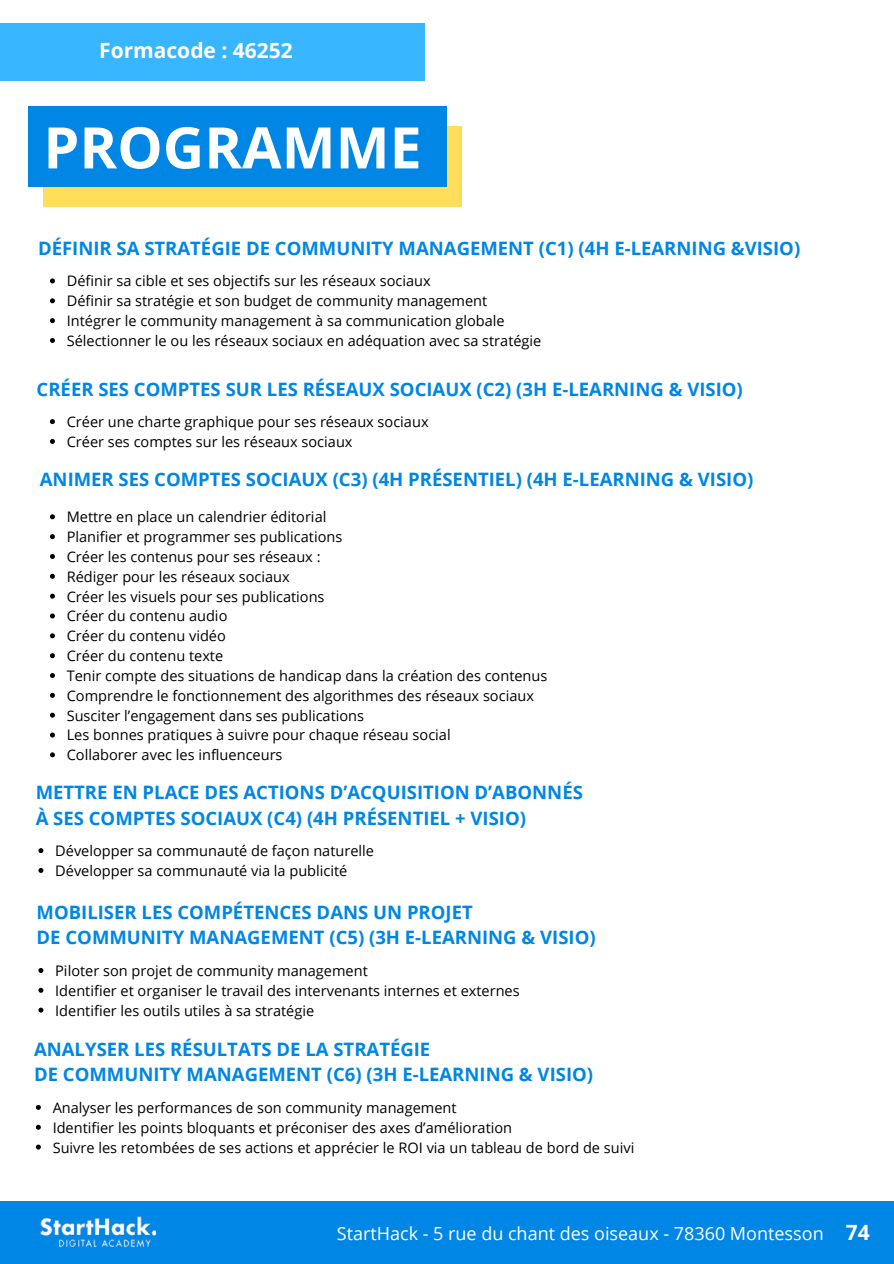
<style>
.page{position:relative;width:894px;height:1264px;background:#fff}
.page>*{position:absolute;margin:0;border:0;box-sizing:border-box;transform-origin:0 0}
.t1{font:700 57.3px "Open Sans";color:#fff}
.t2{font:700 21px "Open Sans";color:#fff}
.t3{font:700 18.45px/25.8px "Open Sans";color:#0086e5}
.t4{font:18px "Open Sans";color:#fff}
.t5{font:14.55px "Open Sans";color:#000}
</style>
<div class="page">
<div style="left:0;top:1201px;width:893px;height:62px;background:#0086e5"></div>
<img style="left:40px;top:1216px;width:115px;height:32px">
<div style="left:0;top:23px;width:425px;height:57px;background:#38b6ff"></div>
<div style="left:43px;top:126px;width:419px;height:81px;background:#ffde59"></div>
<div style="left:28px;top:106px;width:418px;height:81px;background:#0086e5"></div>
<svg style="left:50px;top:278px;width:5px;height:5px"></svg>
<svg style="left:50px;top:298px;width:5px;height:5px"></svg>
<svg style="left:50px;top:318px;width:5px;height:5px"></svg>
<svg style="left:50px;top:338px;width:5px;height:5px"></svg>
<svg style="left:50px;top:419px;width:5px;height:5px"></svg>
<svg style="left:50px;top:439px;width:5px;height:5px"></svg>
<svg style="left:50px;top:514px;width:5px;height:5px"></svg>
<svg style="left:50px;top:534px;width:5px;height:5px"></svg>
<svg style="left:50px;top:554px;width:5px;height:5px"></svg>
<svg style="left:50px;top:574px;width:5px;height:5px"></svg>
<svg style="left:50px;top:593px;width:5px;height:5px"></svg>
<svg style="left:50px;top:613px;width:5px;height:5px"></svg>
<svg style="left:50px;top:633px;width:5px;height:5px"></svg>
<svg style="left:50px;top:653px;width:5px;height:5px"></svg>
<svg style="left:50px;top:673px;width:5px;height:5px"></svg>
<svg style="left:50px;top:693px;width:5px;height:4px"></svg>
<svg style="left:50px;top:712px;width:5px;height:5px"></svg>
<svg style="left:50px;top:732px;width:5px;height:5px"></svg>
<svg style="left:50px;top:752px;width:5px;height:5px"></svg>
<svg style="left:38px;top:848px;width:5px;height:5px"></svg>
<svg style="left:38px;top:868px;width:5px;height:5px"></svg>
<svg style="left:38px;top:968px;width:5px;height:4px"></svg>
<svg style="left:38px;top:987px;width:5px;height:5px"></svg>
<svg style="left:38px;top:1007px;width:5px;height:5px"></svg>
<svg style="left:36px;top:1104px;width:5px;height:5px"></svg>
<svg style="left:36px;top:1124px;width:5px;height:5px"></svg>
<svg style="left:36px;top:1144px;width:5px;height:5px"></svg>
<h1 class="t2" style="left:99px;top:36px;width:195px">Formacode : 46252</h1>
<p class="t1" style="left:43px;top:107px;width:379px">PROGRAMME</p>
<p class="t3" style="left:38px;top:235px;width:763px">DÉFINIR SA STRATÉGIE DE COMMUNITY MANAGEMENT (C1) (4H E-LEARNING &amp;VISIO)</p>
<p class="t5" style="left:67px;top:271px;width:365px">Définir sa cible et ses objectifs sur les réseaux sociaux</p>
<p class="t5" style="left:67px;top:291px;width:422px">Définir sa stratégie et son budget de community management</p>
<h3 class="t5" style="left:67px;top:310px;width:439px">Intégrer le community management à sa communication globale</h3>
<p class="t5" style="left:67px;top:330px;width:476px">Sélectionner le ou les réseaux sociaux en adéquation avec sa stratégie</p>
<p class="t3" style="left:37px;top:376px;width:707px">CRÉER SES COMPTES SUR LES RÉSEAUX SOCIAUX (C2) (3H E-LEARNING &amp; VISIO)</p>
<h3 class="t5" style="left:67px;top:411px;width:363px">Créer une charte graphique pour ses réseaux sociaux</h3>
<p class="t5" style="left:67px;top:431px;width:287px">Créer ses comptes sur les réseaux sociaux</p>
<p class="t3" style="left:40px;top:465px;width:714px">ANIMER SES COMPTES SOCIAUX (C3) (4H PRÉSENTIEL) (4H E-LEARNING &amp; VISIO)</p>
<p class="t5" style="left:67px;top:506px;width:261px">Mettre en place un calendrier éditorial</p>
<p class="t5" style="left:67px;top:526px;width:277px">Planifier et programmer ses publications</p>
<p class="t5" style="left:67px;top:546px;width:255px">Créer les contenus pour ses réseaux :</p>
<p class="t5" style="left:67px;top:566px;width:224px">Rédiger pour les réseaux sociaux</p>
<p class="t5" style="left:67px;top:586px;width:259px">Créer les visuels pour ses publications</p>
<p class="t5" style="left:67px;top:606px;width:162px">Créer du contenu audio</p>
<p class="t5" style="left:67px;top:625px;width:160px">Créer du contenu vidéo</p>
<p class="t5" style="left:67px;top:645px;width:158px">Créer du contenu texte</p>
<p class="t5" style="left:67px;top:665px;width:482px">Tenir compte des situations de handicap dans la création des contenus</p>
<p class="t5" style="left:67px;top:685px;width:468px">Comprendre le fonctionnement des algorithmes des réseaux sociaux</p>
<p class="t5" style="left:67px;top:705px;width:299px">Susciter l’engagement dans ses publications</p>
<h3 class="t5" style="left:67px;top:725px;width:385px">Les bonnes pratiques à suivre pour chaque réseau social</h3>
<p class="t5" style="left:67px;top:744px;width:217px">Collaborer avec les influenceurs</p>
<p class="t3" style="left:36px;top:778px;width:548px">METTRE EN PLACE DES ACTIONS D’ACQUISITION D’ABONNÉS<br>À SES COMPTES SOCIAUX (C4) (4H PRÉSENTIEL + VISIO)</p>
<h3 class="t5" style="left:55px;top:840px;width:320px">Développer sa communauté de façon naturelle</h3>
<p class="t5" style="left:55px;top:860px;width:293px">Développer sa communauté via la publicité</p>
<p class="t3" style="left:37px;top:898px;width:560px">MOBILISER LES COMPÉTENCES DANS UN PROJET<br>DE COMMUNITY MANAGEMENT (C5) (3H E-LEARNING &amp; VISIO)</p>
<p class="t5" style="left:55px;top:960px;width:314px">Piloter son projet de community management</p>
<h3 class="t5" style="left:55px;top:980px;width:466px">Identifier et organiser le travail des intervenants internes et externes</h3>
<p class="t5" style="left:55px;top:1000px;width:260px">Identifier les outils utiles à sa stratégie</p>
<p class="t3" style="left:34px;top:1035px;width:560px">ANALYSER LES RÉSULTATS DE LA STRATÉGIE<br>DE COMMUNITY MANAGEMENT (C6) (3H E-LEARNING &amp; VISIO)</p>
<p class="t5" style="left:53px;top:1097px;width:405px">Analyser les performances de son community management</p>
<p class="t5" style="left:53px;top:1117px;width:461px">Identifier les points bloquants et préconiser des axes d’amélioration</p>
<h4 class="t5" style="left:53px;top:1136px;width:583px">Suivre les retombées de ses actions et apprécier le ROI via un tableau de bord de suivi</h4>
<h2 class="t4" style="left:337px;top:1220px;width:488px">StartHack - 5 rue du chant des oiseaux - 78360 Montesson</h2>
<h3 class="t2" style="left:845px;top:1217px;width:25px">74</h3>
</div>
